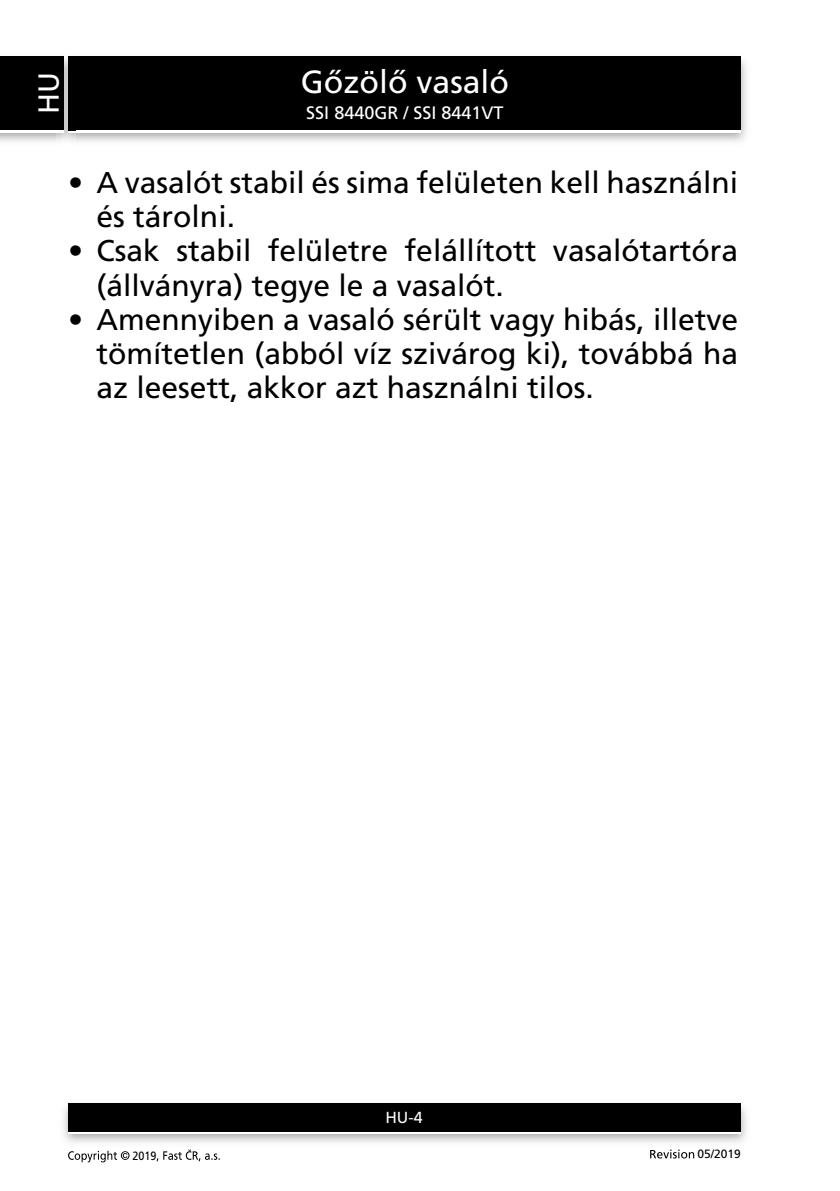
<style>
.page{position:relative;width:840px;height:1191px;background:#fff}
.page>*{position:absolute;margin:0;border:0;box-sizing:border-box;transform-origin:0 0}
.t1{font:32px "Frutiger CE";color:#fff}
.t2{font:30px/34px "Frutiger CE";color:#000}
.t3{font:29px "Frutiger CE";color:#fff}
.t4{font:18px "Frutiger CE";color:#fff}
.t5{font:16px "Frutiger CE";color:#fff}
.t6{font:12px "Frutiger CE";color:#000}
.t7{font:12px "Frutiger CE";color:#000;scale:.9 1}
</style>
<div class="page">
<img style="left:0;top:56px;width:747px;height:86px">
<div style="left:68px;top:59px;width:672px;height:74px;background:#fff"></div>
<div style="left:68px;top:57px;width:672px;height:73px;background:#000"></div>
<img style="left:63px;top:1103px;width:684px;height:40px">
<div style="left:68px;top:1106px;width:672px;height:28px;background:linear-gradient(to right,#fff,#fff)"></div>
<div style="left:68px;top:1103px;width:672px;height:28px;background:#000"></div>
<img style="left:57px;top:56px;width:18px;height:86px">
<img style="left:68px;top:130px;width:7px;height:3px">
<svg style="left:68px;top:57px;width:7px;height:2px"></svg>
<img style="left:68px;top:59px;width:7px;height:71px">
<div style="left:0;top:59px;width:64px;height:74px;background:#fff"></div>
<div style="left:0;top:57px;width:64px;height:73px;background:#000"></div>
<svg style="left:650px;top:1149px;width:43px;height:9px"></svg>
<svg style="left:68px;top:1150px;width:61px;height:12px"></svg>
<svg style="left:156px;top:1149px;width:64px;height:12px"></svg>
<p class="t3" style="left:32px;top:114px;width:43px;rotate:-90deg">HU</p>
<p class="t1" style="left:300px;top:64px;width:210px">Gőzölő vasaló</p>
<p class="t4" style="left:306px;top:102px;width:199px">SSI 8440GR / SSI 8441VT</p>
<p class="t2" style="left:96px;top:166px;width:643px;text-indent:-28px">• A vasalót stabil és sima felületen kell használni és tárolni.</p>
<p class="t2" style="left:96px;top:234px;width:643px;text-indent:-28px">• Csak stabil felületre felállított vasalótartóra (állványra) tegye le a vasalót.</p>
<p class="t2" style="left:96px;top:302px;width:643px;text-align:justify;text-indent:-28px">• Amennyiben a vasaló sérült vagy hibás, illetve tömítetlen (abból víz szivárog ki), továbbá ha az leesett, akkor azt használni tilos.</p>
<p class="t5" style="left:385px;top:1108px;width:39px">HU-4</p>
<p class="t7" style="left:132px;top:1148px;width:28px">2019</p>
<p class="t6" style="left:697px;top:1147px;width:45px">05/2019</p>
</div>
